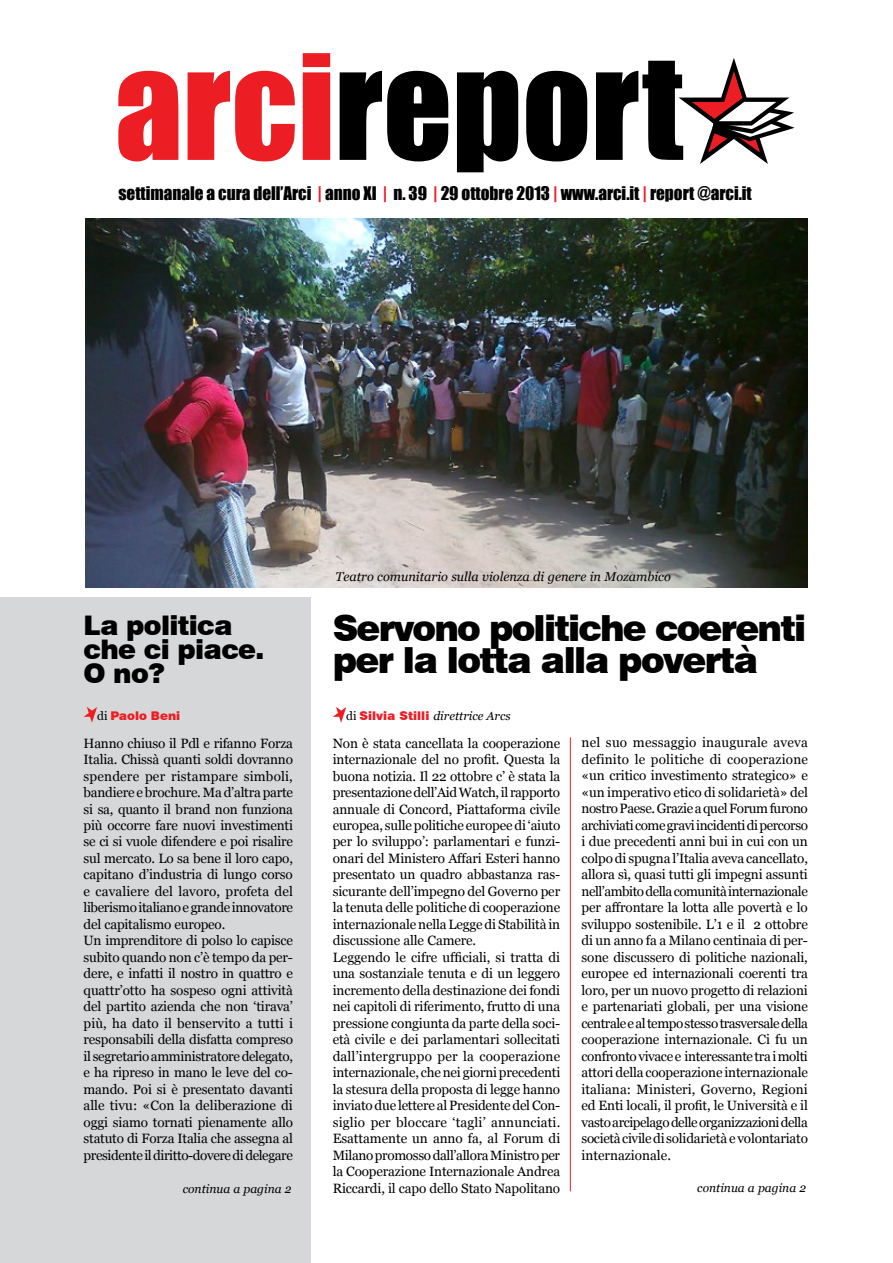
<style>
.page{position:relative;width:893px;height:1263px;background:#fff}
.page>*{position:absolute;margin:0;border:0;box-sizing:border-box;transform-origin:0 0}
.t1{font:135px "Impact";color:#000}
.t2{font:900 36px/31.5px "Swiss 721 BT";letter-spacing:-.05em;color:#000}
.t3{font:900 27px/24px "Swiss 721 BT";letter-spacing:-.025em;color:#000}
.t4{font:17.25px "Impact";color:#000}
.t5{font:13.5px/16.5px "Georgia";letter-spacing:-.01em;color:#000}
.t6{font:italic 12.75px "Georgia";color:#000}
.t7{font:italic 12px "Georgia";color:#000}
.t8{font:900 12px "Swiss 721 BT";color:#ed1d24}
.s1{color:#ed1d24}
.s2{font-family:"Georgia";font-weight:400;color:#000}
.s3{font-style:normal}
.s4{font-family:"Swiss 721 BT";font-weight:900;font-style:normal;color:#ed1d24}
</style>
<div class="page">
<svg style="left:679px;top:58px;width:116px;height:106px"></svg>
<svg style="left:333px;top:707px;width:13px;height:16px"></svg>
<div style="left:1px;top:597px;width:310px;height:666px;background:#d5d7d8"></div>
<svg style="left:84px;top:707px;width:13px;height:16px"></svg>
<img style="left:85px;top:219px;width:723px;height:368px">
<hr style="left:570px;top:737px;width:1px;height:454px;background:#ed1d24">
<h1 class="t1" style="left:115px;top:2px;width:570px"><span class="s1">arci</span>report</h1>
<p class="t4" style="left:118px;top:179px;width:635px">settimanale a cura dell’Arci <span class="s1">|</span> anno XI <span class="s1">|</span> n. 39 <span class="s1">|</span> 29 ottobre 2013 <span class="s1">|</span> www.arci.it <span class="s1">|</span> report @arci.it</p>
<p class="t6" style="left:336px;top:569px;width:337px">Teatro comunitario sulla violenza di genere in Mozambico</p>
<h3 class="t3" style="left:84px;top:613px;width:182px">La politica che ci piace.<br>O no?</h3>
<p class="t8" style="left:97px;top:708px;width:85px"><span class="s2">di</span> Paolo Beni</p>
<p class="t5" style="left:84px;top:735px;width:211px">Hanno chiuso il Pdl e rifanno Forza Italia. Chissà quanti soldi dovranno spendere per ristampare simboli, bandiere e brochure. Ma d’altra parte si sa, quanto il brand non funziona più occorre fare nuovi investimenti se ci si vuole difendere e poi risalire sul mercato. Lo sa bene il loro capo, capitano d’industria di lungo corso e cavaliere del lavoro, profeta del liberismo italiano e grande innovatore del capitalismo europeo.<br>Un imprenditore di polso lo capisce subito quando non c’è tempo da per&shy;dere, e infatti il nostro in quattro e quattr’otto ha sospeso ogni attività del partito azienda che non ‘tirava’ più, ha dato il benservito a tutti i responsabili della disfatta compreso il segretario amministratore delegato, e ha ripreso in mano le leve del co&shy;mando. Poi si è presentato davanti alle tivu: «Con la deliberazione di oggi siamo tornati pienamente allo statuto di Forza Italia che assegna al presidente il diritto-dovere di delegare</p>
<p class="t7" style="left:183px;top:1181px;width:110px">continua a pagina 2</p>
<p class="t7" style="left:697px;top:1180px;width:110px">continua a pagina 2</p>
<h2 class="t2" style="left:333px;top:613px;width:475px">Servono politiche coerenti per la lotta alla povertà</h2>
<p class="t7" style="left:346px;top:708px;width:166px"><span class="s3">di</span> <span class="s4">Silvia Stilli</span> direttrice Arcs</p>
<p class="t5" style="left:333px;top:735px;width:229px">Non è stata cancellata la cooperazione internazionale del no profit. Questa la buona notizia. Il 22 ottobre c’ è stata la presentazione dell’Aid Watch, il rapporto annuale di Concord, Piattaforma civile europea, sulle politiche europee di ‘aiuto per lo sviluppo’: parlamentari e funzi&shy;onari del Ministero Affari Esteri hanno presentato un quadro abbastanza ras&shy;sicurante dell’impegno del Governo per la tenuta delle politiche di cooperazione internazionale nella Legge di Stabilità in discussione alle Camere.<br>Leggendo le cifre ufficiali, si tratta di una sostanziale tenuta e di un leggero incremento della destinazione dei fondi nei capitoli di riferimento, frutto di una pressione congiunta da parte della soci&shy;età civile e dei parlamentari sollecitati dall’intergruppo per la cooperazione internazionale, che nei giorni precedenti la stesura della proposta di legge hanno inviato due lettere al Presidente del Con&shy;siglio per bloccare ‘tagli’ annunciati.<br>Esattamente un anno fa, al Forum di Milano promosso dall’allora Ministro per la Cooperazione Internazionale Andrea Riccardi, il capo dello Stato Napolitano</p>
<p class="t5" style="left:581px;top:735px;width:228px;text-align:justify">nel suo messaggio inaugurale aveva definito le politiche di cooperazione «un critico investimento strategico» e «un imperativo etico di solidarietà» del nostro Paese. Grazie a quel Forum furono archiviati come gravi incidenti di percorso i due precedenti anni bui in cui con un colpo di spugna l’Italia aveva cancellato, allora sì, quasi tutti gli impegni assunti nell’ambito della comunità internazionale per affrontare la lotta alle povertà e lo sviluppo sostenibile. L’1 e il 2 ottobre di un anno fa a Milano centinaia di per&shy;sone discussero di politiche nazionali, europee ed internazionali coerenti tra loro, per un nuovo progetto di relazioni e partenariati globali, per una visione centrale e al tempo stesso trasversale della cooperazione internazionale. Ci fu un confronto vivace e interessante tra i molti attori della cooperazione internazionale italiana: Ministeri, Governo, Regioni ed Enti locali, il profit, le Università e il vasto arcipelago delle organizzazioni della società civile di solidarietà e volontariato internazionale.</p>
</div>
